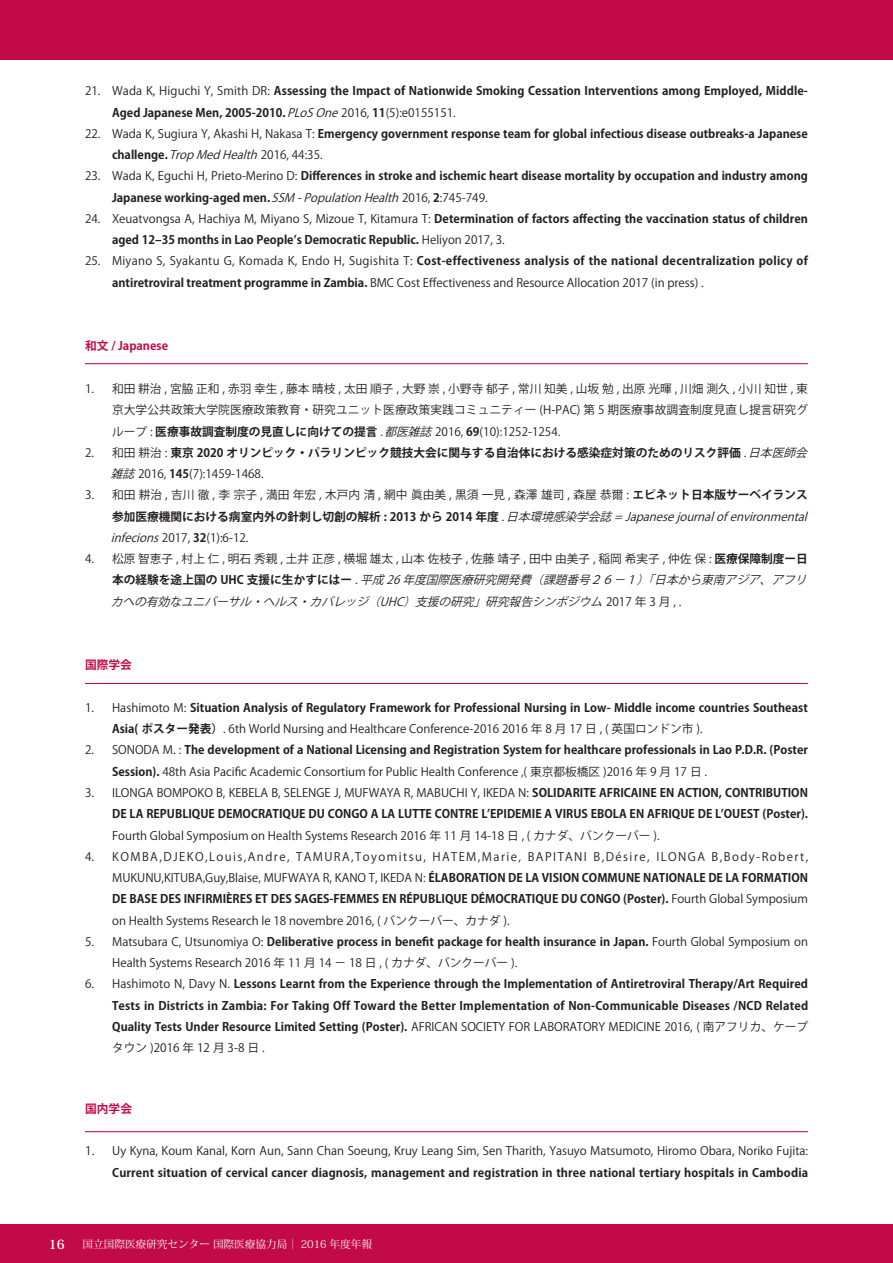
<style>
.page{position:relative;width:893px;height:1263px;background:#fff}
.page>*{position:absolute;margin:0;border:0;box-sizing:border-box;transform-origin:0 0}
.t1{font:700 12.75px "Koz Min Pro";color:#fff}
.t2{font:700 11.7px/21.3px "Koz Go Pr 6 N";color:#231f20}
.t3{font:11.7px/21.3px "Koz Go Pr 6 N";color:#231f20;text-align:justify}
.t4{font:700 11.7px/21.3px "Koz Go Pr 6 N";letter-spacing:.025em;color:#231f20}
.t5{font:italic 11.7px/21.3px "Koz Go Pr 6 N";color:#231f20}
.t6{font:700 11.7px "Koz Go Pr 6 N";color:#c30a49}
.t7{font:10.65px "Koz Min Pro";color:#fff}
.s1{font-weight:400}
.s2{font-weight:400;font-style:italic}
.s3{font-weight:700}
.s4{font-style:italic}
.s5{font-style:normal}
.s6{font-weight:700;font-style:normal}
</style>
<div class="page">
<div style="left:0;top:0;width:893px;height:60px;background:#c30a49"></div>
<div style="left:0;top:1225px;width:893px;height:38px;background:#c30a49"></div>
<hr style="left:85px;top:363px;width:723px;height:1px;background:#c30a49">
<hr style="left:85px;top:683px;width:723px;height:1px;background:#c30a49">
<hr style="left:85px;top:1131px;width:723px;height:1px;background:#c30a49">
<p class="t2" style="left:112px;top:81px;width:697px;text-indent:-27px"><span class="s1">21. Wada K, Higuchi Y, Smith DR:</span> Assessing the Impact of Nationwide Smoking Cessation Interventions among Employed, Middle-<br>Aged Japanese Men, 2005-2010.<span class="s2">PLoSOne</span><span class="s1">2016,</span> 11<span class="s1">(5):e0155151.</span></p>
<p class="t2" style="left:112px;top:123px;width:697px;text-indent:-27px"><span class="s1">22. Wada K, Sugiura Y, Akashi H, Nakasa T:</span> Emergency government response team for global infectious disease outbreaks-a Japanese challenge.<span class="s2">TropMedHealth</span> <span class="s1">2016, 44:35.</span></p>
<p class="t2" style="left:112px;top:166px;width:697px;text-indent:-27px"><span class="s1">23. Wada K, Eguchi H, Prieto-Merino D:</span> Differences in stroke and ischemic heart disease mortality by occupation and industry among<br>Japanese working-aged men.<span class="s2">SSM-PopulationHealth</span> <span class="s1">2016,</span> 2<span class="s1">:745-749.</span></p>
<p class="t2" style="left:112px;top:208px;width:697px;text-indent:-27px"><span class="s1">24. Xeuatvongsa A, Hachiya M, Miyano S, Mizoue T, Kitamura T:</span> Determination of factors affecting the vaccination status of children aged 12–35 months in Lao People’s Democratic Republic. <span class="s1">Heliyon 2017, 3.</span></p>
<p class="t4" style="left:112px;top:251px;width:697px;text-indent:-27px"><span class="s1">25. Miyano S, Syakantu G, Komada K, Endo H, Sugishita T:</span> Cost-effectiveness analysis of the national decentralization policy of antiretroviral treatment programme in Zambia. <span class="s1">BMC Cost Effectiveness and Resource Allocation 2017 (in press) .</span></p>
<p class="t6" style="left:85px;top:340px;width:85px">和文 / Japanese</p>
<p class="t3" style="left:112px;top:378px;width:697px;text-indent:-27px">1. 和田 耕治 , 宮脇 正和 , 赤羽 幸生 , 藤本 晴枝 , 太田 順子 , 大野 崇 , 小野寺 郁子 , 常川 知美 , 山坂 勉 , 出原 光暉 , 川畑 測久 , 小川 知世 , 東京大学公共政策大学院医療政策教育・研究ユニット医療政策実践コミュニティー (H-PAC) 第 5 期医療事故調査制度見直し提言研究グループ : <span class="s3">医療事故調査制度の見直しに向けての提言</span> . <span class="s4">都医雑誌</span> 2016, <span class="s3">69</span>(10):1252-1254.</p>
<p class="t2" style="left:111px;top:442px;width:703px;text-indent:-26px"><span class="s1">2. 和田 耕治 :</span> 東京 2020 オリンピック・パラリンピック競技大会に関与する自治体における感染症対策のためのリスク評価 <span class="s1">.</span> <span class="s2">日本医師会雑誌</span> <span class="s1">2016,</span> 145<span class="s1">(7):1459-1468.</span></p>
<p class="t3" style="left:111px;top:485px;width:703px;text-align:left;text-indent:-26px">3. 和田 耕治 , 吉川 徹 , 李 宗子 , 満田 年宏 , 木戸内 清 , 網中 眞由美 , 黒須 一見 , 森澤 雄司 , 森屋 恭爾 : <span class="s3">エピネット日本版サーベイランス参加医療機関における病室内外の針刺し切創の解析 : 2013 から 2014 年度</span> . <span class="s4">日本環境感染学会誌 =Japanesejournalofenvironmental infecions</span>2017, <span class="s3">32</span>(1):6-12.</p>
<p class="t5" style="left:111px;top:548px;width:703px;text-indent:-26px"><span class="s5">4. 松原 智恵子 , 村上 仁 , 明石 秀親 , 土井 正彦 , 横堀 雄太 , 山本 佐枝子 , 佐藤 靖子 , 田中 由美子 , 稲岡 希実子 , 仲佐 保 :</span> <span class="s6">医療保障制度ー日本の経験を途上国の U H C 支援に生かすにはー</span> <span class="s5">.</span> 平成 26 年度国際医療研究開発費（課題番号２６－１）「日本から東南アジア、アフリカへの有効なユニバーサル・ヘルス・カバレッジ（UHC）支援の研究」研究報告シンポジウム <span class="s5">2 0 1 7 年 3 月 , .</span></p>
<p class="t6" style="left:85px;top:658px;width:48px">国際学会</p>
<p class="t2" style="left:112px;top:697px;width:697px;text-indent:-27px"><span class="s1">1. Hashimoto M:</span> Situation Analysis of Regulatory Framework for Professional Nursing in Low- Middle income countries Southeast<br>Asia( ポスター発表）<span class="s1">. 6th World Nursing and Healthcare Conference-2016 2016 年 8 月 17 日 , ( 英国ロンドン市 ).</span></p>
<p class="t2" style="left:112px;top:740px;width:697px;text-indent:-27px"><span class="s1">2. SONODA M. :</span> The development of a National Licensing and Registration System for healthcare professionals in Lao P.D.R. (Poster<br>Session). <span class="s1">48th Asia Pacific Academic Consortium for Public Health Conference ,( 東京都板橋区 )2016 年 9 月 17 日 .</span></p>
<p class="t2" style="left:85px;top:782px;width:724px;text-align:right"><span class="s1">3. ILONGA BOMPOKO B, KEBELA B, SELENGE J, MUFWAYA R, MABUCHI Y, IKEDA N:</span> SOLIDARITE AFRICAINE EN ACTION, CONTRIBUTION<br>DE LA REPUBLIQUE DEMOCRATIQUE DU CONGO A LA LUTTE CONTRE L’EPIDEMIE A VIRUS EBOLA EN AFRIQUE DE L’OUEST (Poster).</p>
<p class="t3" style="left:112px;top:825px;width:549px">Fourth Global Symposium on Health Systems Research 2016 年 11 月 14-18 日 , ( カナダ、バンクーバー ).</p>
<p class="t3" style="left:112px;top:846px;width:697px;text-indent:-27px">4. KOMBA,DJEKO,Louis,Andre, TAMURA,Toyomitsu, HATEM,Marie, BAPITANI B,Désire, ILONGA B,Body-Robert, MUKUNU,KITUBA,Guy,Blaise, MUFWAYA R, KANO T, IKEDA N: <span class="s3">ÉLABORATION DE LA VISION COMMUNE NATIONALE DE LA FORMATION DE BASE DES INFIRMIÈRES ET DES SAGES-FEMMES EN RÉPUBLIQUE DÉMOCRATIQUE DU CONGO (Poster).</span> Fourth Global Symposium on Health Systems Research le 18 novembre 2016, ( バンクーバー、カナダ ).</p>
<p class="t3" style="left:112px;top:931px;width:697px;text-indent:-27px">5. Matsubara C, Utsunomiya O: <span class="s3">Deliberative process in benefit package for health insurance in Japan.</span> Fourth Global Symposium on<br>Health Systems Research 2016 年 11 月 14 － 18 日 , ( カナダ、バンクーバー ).</p>
<p class="t2" style="left:112px;top:974px;width:697px;text-align:justify;text-indent:-27px"><span class="s1">6. Hashimoto N, Davy N.</span> Lessons Learnt from the Experience through the Implementation of Antiretroviral Therapy/Art Required Tests in Districts in Zambia: For Taking Off Toward the Better Implementation of Non-Communicable Diseases /NCD Related Quality Tests Under Resource Limited Setting (Poster). <span class="s1">AFRICAN SOCIETY FOR LABORATORY MEDICINE 2016, ( 南アフリカ、ケープタウン )2016 年 12 月 3-8 日 .</span></p>
<p class="t6" style="left:85px;top:1102px;width:48px">国内学会</p>
<p class="t3" style="left:85px;top:1140px;width:724px">1. Uy Kyna, Koum Kanal, Korn Aun, Sann Chan Soeung, Kruy Leang Sim, Sen Tharith, Yasuyo Matsumoto, Hiromo Obara, Noriko Fujita:</p>
<p class="t2" style="left:112px;top:1162px;width:697px">Current situation of cervical cancer diagnosis, management and registration in three national tertiary hospitals in Cambodia</p>
<p class="t1" style="left:49px;top:1235px;width:17px">16</p>
<p class="t7" style="left:82px;top:1236px;width:291px">国立国際医療研究センター 国際医療協力局｜ 2016 年度年報</p>
</div>
